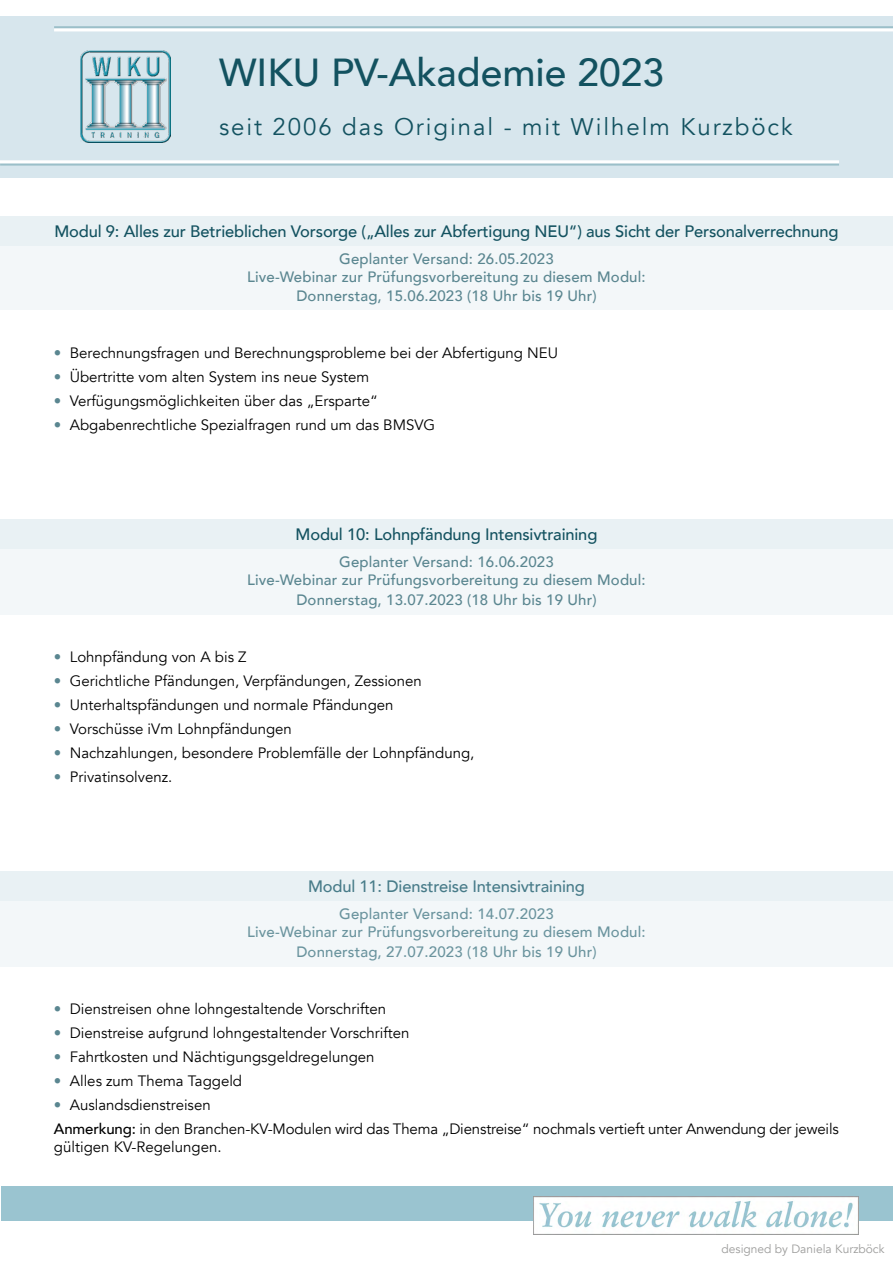
<style>
.page{position:relative;width:893px;height:1263px;background:#fff}
.page>*{position:absolute;margin:0;border:0;box-sizing:border-box;transform-origin:0 0}
.t1{font:500 39px "Avenir";color:#135260}
.t2{font:24px "Avenir";letter-spacing:.08em;color:#135260}
.t3{font:500 16.5px "Avenir";letter-spacing:-.01em;color:#135260}
.t4{font:15px/24px "Avenir";color:#000}
.t5{font:500 15px/18px "Avenir";letter-spacing:.01em;color:#5a8690;text-align:center}
.t6{font:12px "Avenir";color:#9d9d9c}
.s1{color:#5a8690}
.s2{font-weight:500}
</style>
<div class="page">
<div style="left:0;top:16px;width:893px;height:162px;background:#d7e6ed"></div>
<img style="left:81px;top:51px;width:89px;height:92px">
<hr style="left:54px;top:26px;width:839px;height:2px;background:#106675">
<hr style="left:0;top:163px;width:839px;height:3px;background:#106675">
<hr style="left:0;top:160px;width:839px;height:3px;background:#fff">
<hr style="left:54px;top:28px;width:839px;height:3px;background:#fff">
<div style="left:1px;top:1186px;width:892px;height:34px;background:#9ac4d0"></div>
<img style="left:533px;top:1196px;width:326px;height:39px">
<div style="left:0;top:216px;width:893px;height:93px;background:#f3f7f9"></div>
<div style="left:0;top:216px;width:893px;height:30px;background:#e9f1f4"></div>
<div style="left:0;top:519px;width:893px;height:95px;background:#f3f7f9"></div>
<div style="left:0;top:519px;width:893px;height:30px;background:#e9f1f4"></div>
<div style="left:0;top:871px;width:893px;height:96px;background:#f3f7f9"></div>
<div style="left:0;top:871px;width:893px;height:30px;background:#e9f1f4"></div>
<h1 class="t1" style="left:219px;top:39px;width:447px">WIKU PV-Akademie 2023</h1>
<h2 class="t2" style="left:219px;top:113px;width:575px">seit 2006 das Original - mit Wilhelm Kurzböck</h2>
<p class="t3" style="left:54px;top:217px;width:786px">Modul 9: Alles zur Betrieblichen Vorsorge („Alles zur Abfertigung NEU“) aus Sicht der Personalverrechnung</p>
<p class="t5" style="left:247px;top:249px;width:400px">Geplanter Versand: 26.05.2023<br>Live-Webinar zur Prüfungsvorbereitung zu diesem Modul:</p>
<p class="t5" style="left:296px;top:286px;width:302px">Donnerstag, 15.06.2023 (18 Uhr bis 19 Uhr)</p>
<p class="t4" style="left:54px;top:341px;width:505px"><span class="s1">•</span> Berechnungsfragen und Berechnungsprobleme bei der Abfertigung NEU</p>
<p class="t4" style="left:54px;top:365px;width:317px"><span class="s1">•</span> Übertritte vom alten System ins neue System</p>
<p class="t4" style="left:54px;top:389px;width:325px"><span class="s1">•</span> Verfügungsmöglichkeiten über das „Ersparte“</p>
<p class="t4" style="left:54px;top:413px;width:383px"><span class="s1">•</span> Abgabenrechtliche Spezialfragen rund um das BMSVG</p>
<p class="t3" style="left:296px;top:520px;width:303px">Modul 10: Lohnpfändung Intensivtraining</p>
<p class="t5" style="left:247px;top:552px;width:400px">Geplanter Versand: 16.06.2023<br>Live-Webinar zur Prüfungsvorbereitung zu diesem Modul:</p>
<p class="t5" style="left:296px;top:590px;width:302px">Donnerstag, 13.07.2023 (18 Uhr bis 19 Uhr)</p>
<p class="t4" style="left:54px;top:645px;width:194px"><span class="s1">•</span> Lohnpfändung von A bis Z</p>
<p class="t4" style="left:54px;top:669px;width:369px"><span class="s1">•</span> Gerichtliche Pfändungen, Verpfändungen, Zessionen</p>
<p class="t4" style="left:54px;top:693px;width:341px"><span class="s1">•</span> Unterhaltspfändungen und normale Pfändungen</p>
<p class="t4" style="left:54px;top:717px;width:239px"><span class="s1">•</span> Vorschüsse iVm Lohnpfändungen</p>
<p class="t4" style="left:54px;top:741px;width:422px"><span class="s1">•</span> Nachzahlungen, besondere Problemfälle der Lohnpfändung,</p>
<p class="t4" style="left:54px;top:765px;width:120px"><span class="s1">•</span> Privatinsolvenz.</p>
<p class="t3" style="left:308px;top:872px;width:278px">Modul 11: Dienstreise Intensivtraining</p>
<p class="t5" style="left:247px;top:904px;width:400px">Geplanter Versand: 14.07.2023<br>Live-Webinar zur Prüfungsvorbereitung zu diesem Modul:</p>
<p class="t5" style="left:296px;top:942px;width:302px">Donnerstag, 27.07.2023 (18 Uhr bis 19 Uhr)</p>
<p class="t4" style="left:54px;top:997px;width:334px"><span class="s1">•</span> Dienstreisen ohne lohngestaltende Vorschriften</p>
<p class="t4" style="left:54px;top:1021px;width:357px"><span class="s1">•</span> Dienstreise aufgrund lohngestaltender Vorschriften</p>
<p class="t4" style="left:54px;top:1045px;width:322px"><span class="s1">•</span> Fahrtkosten und Nächtigungsgeldregelungen</p>
<p class="t4" style="left:54px;top:1069px;width:190px"><span class="s1">•</span> Alles zum Thema Taggeld</p>
<p class="t4" style="left:54px;top:1093px;width:786px"><span class="s1">•</span> Auslandsdienstreisen<br><span class="s2">Anmerkung:</span> in den Branchen-KV-Modulen wird das Thema „Dienstreise“ nochmals vertieft unter Anwendung der jeweils</p>
<p class="t4" style="left:54px;top:1135px;width:169px">gültigen KV-Regelungen.</p>
<p class="t6" style="left:722px;top:1242px;width:164px">designed by Daniela Kurzböck</p>
</div>
